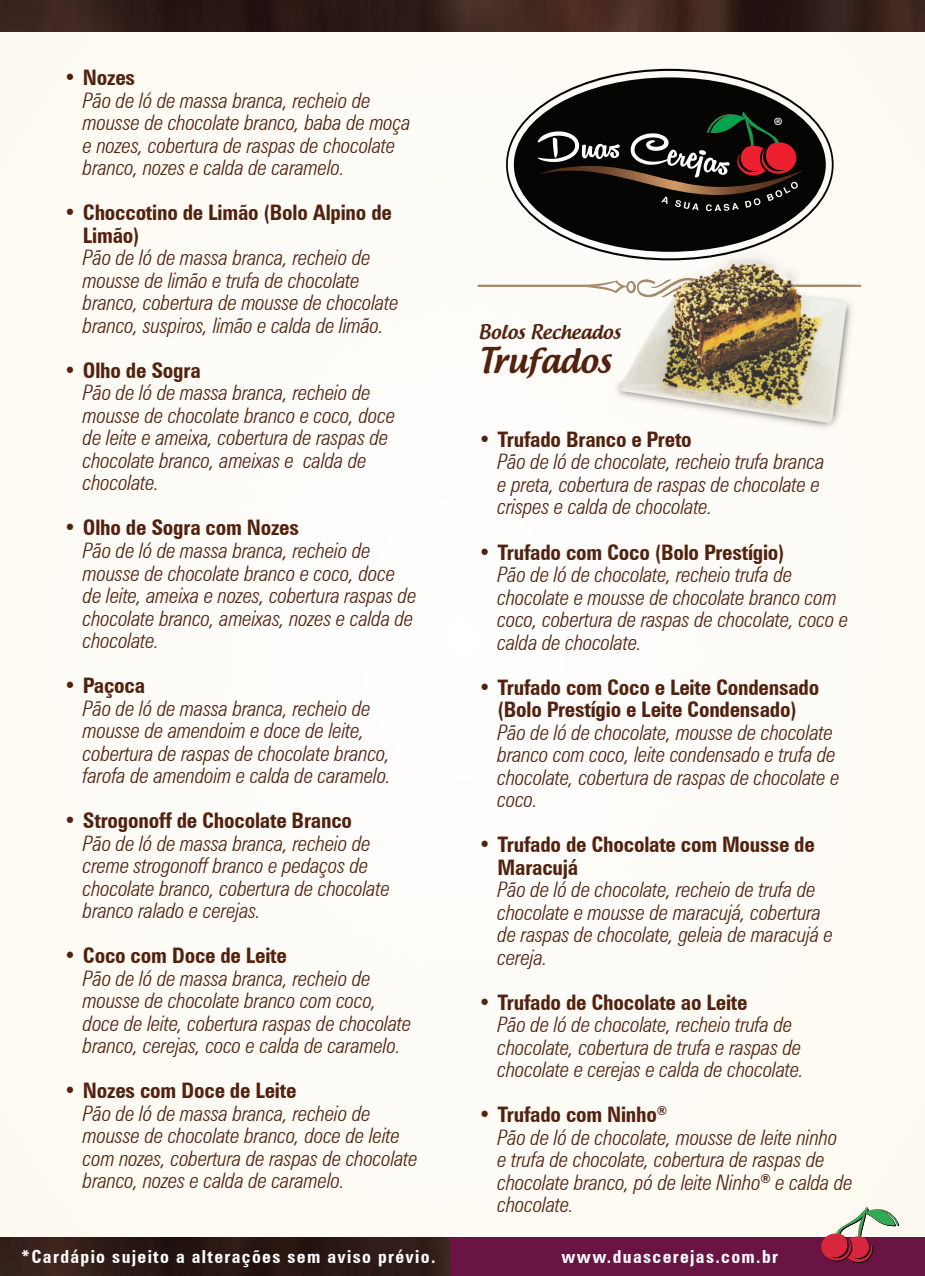
<style>
.page{position:relative;width:925px;height:1276px;background:#fff}
.page>*{position:absolute;margin:0;border:0;box-sizing:border-box;transform-origin:0 0}
.t1{font:500 33.75px "Androgyne";color:#52220e}
.t2{font:22.5px "Myriad Pro";color:#fff}
.t3{font:italic 300 condensed 21.38px/22.5px "Zurich BT";letter-spacing:-.01em;color:#52220e}
.t4{font:700 condensed 21.38px/22.5px "Zurich BT";letter-spacing:-.01em;color:#52220e}
.t5{font:500 19.12px "Androgyne";color:#52220e}
.t6{font:700 condensed 18px "Zurich BT";letter-spacing:.075em;color:#fff}
.s1{font-weight:700;font-style:normal}
</style>
<div class="page">
<div style="left:833px;top:157px;width:92px;height:160px;background:#fefbf3"></div>
<img style="left:0;top:1237px;width:451px;height:39px">
<img style="left:0;top:0;width:925px;height:32px">
<svg style="left:477px;top:277px;width:384px;height:21px"></svg>
<img style="left:614px;top:249px;width:242px;height:182px">
<img style="left:703px;top:280px;width:153px;height:13px">
<img style="left:614px;top:280px;width:22px;height:13px">
<img style="left:637px;top:278px;width:64px;height:19px">
<div style="left:451px;top:1237px;width:474px;height:39px;background:#691442"></div>
<svg style="left:820px;top:1202px;width:79px;height:61px"></svg>
<svg style="left:506px;top:69px;width:327px;height:191px;fill:#fefbf5"></svg>
<div style="left:514px;top:77px;width:312px;height:175px;background:#040503;border-radius:50%"></div>
<svg style="left:538px;top:107px;width:264px;height:104px"></svg>
<p class="t4" style="left:64px;top:66px;width:73px">• Nozes</p>
<p class="t3" style="left:83px;top:89px;width:329px">Pão de ló de massa branca, recheio de mousse de chocolate branco, baba de moça e nozes, cobertura de raspas de chocolate branco, nozes e calda de caramelo.</p>
<p class="t4" style="left:83px;top:201px;width:310px;text-indent:-19px">• Choccotino de Limão (Bolo Alpino de<br>Limão)</p>
<p class="t3" style="left:83px;top:246px;width:317px">Pão de ló de massa branca, recheio de mousse de limão e trufa de chocolate branco, cobertura de mousse de chocolate branco, suspiros, limão e calda de limão.</p>
<p class="t4" style="left:64px;top:359px;width:138px">• Olho de Sogra</p>
<p class="t3" style="left:83px;top:381px;width:314px">Pão de ló de massa branca, recheio de mousse de chocolate branco e coco, doce de leite e ameixa, cobertura de raspas de chocolate branco, ameixas e calda de chocolate.</p>
<p class="t4" style="left:64px;top:516px;width:237px">• Olho de Sogra com Nozes</p>
<p class="t3" style="left:83px;top:539px;width:335px">Pão de ló de massa branca, recheio de mousse de chocolate branco e coco, doce de leite, ameixa e nozes, cobertura raspas de chocolate branco, ameixas, nozes e calda de chocolate.</p>
<p class="t4" style="left:64px;top:674px;width:83px">• Paçoca</p>
<p class="t3" style="left:83px;top:696px;width:310px">Pão de ló de massa branca, recheio de mousse de amendoim e doce de leite, cobertura de raspas de chocolate branco, farofa de amendoim e calda de caramelo.</p>
<p class="t4" style="left:64px;top:809px;width:290px">• Strogonoff de Chocolate Branco</p>
<p class="t3" style="left:83px;top:831px;width:309px">Pão de ló de massa branca, recheio de creme strogonoff branco e pedaços de chocolate branco, cobertura de chocolate branco ralado e cerejas.</p>
<p class="t4" style="left:64px;top:944px;width:225px">• Coco com Doce de Leite</p>
<p class="t3" style="left:83px;top:966px;width:330px">Pão de ló de massa branca, recheio de mousse de chocolate branco com coco, doce de leite, cobertura raspas de chocolate branco, cerejas, coco e calda de caramelo.</p>
<p class="t4" style="left:64px;top:1079px;width:234px">• Nozes com Doce de Leite</p>
<p class="t3" style="left:83px;top:1101px;width:336px">Pão de ló de massa branca, recheio de mousse de chocolate branco, doce de leite com nozes, cobertura de raspas de chocolate branco, nozes e calda de caramelo.</p>
<p class="t5" style="left:478px;top:320px;width:144px">Bolos Recheados</p>
<h1 class="t1" style="left:478px;top:339px;width:134px">Trufados</h1>
<p class="t2" style="left:773px;top:112px;width:11px">®</p>
<p class="t4" style="left:478px;top:428px;width:215px">• Trufado Branco e Preto</p>
<p class="t3" style="left:497px;top:450px;width:328px">Pão de ló de chocolate, recheio trufa branca e preta, cobertura de raspas de chocolate e crispes e calda de chocolate.</p>
<p class="t4" style="left:478px;top:540px;width:308px">• Trufado com Coco (Bolo Prestígio)</p>
<p class="t3" style="left:497px;top:563px;width:352px">Pão de ló de chocolate, recheio trufa de chocolate e mousse de chocolate branco com coco, cobertura de raspas de chocolate, coco e calda de chocolate.</p>
<p class="t4" style="left:478px;top:675px;width:342px;text-align:center">• Trufado com Coco e Leite Condensado (Bolo Prestígio e Leite Condensado)</p>
<p class="t3" style="left:497px;top:720px;width:344px">Pão de ló de chocolate, mousse de chocolate branco com coco, leite condensado e trufa de chocolate, cobertura de raspas de chocolate e coco.</p>
<p class="t4" style="left:497px;top:833px;width:319px;text-indent:-19px">• Trufado de Chocolate com Mousse de<br>Maracujá</p>
<p class="t3" style="left:497px;top:878px;width:337px">Pão de ló de chocolate, recheio de trufa de chocolate e mousse de maracujá, cobertura de raspas de chocolate, geleia de maracujá e cereja.</p>
<p class="t4" style="left:478px;top:990px;width:271px">• Trufado de Chocolate ao Leite</p>
<p class="t3" style="left:497px;top:1013px;width:308px">Pão de ló de chocolate, recheio trufa de chocolate, cobertura de trufa e raspas de chocolate e cerejas e calda de chocolate.</p>
<p class="t3" style="left:497px;top:1103px;width:357px;text-indent:-19px"><span class="s1">• Trufado com Ninho</span><sup>®<br></sup>Pão de ló de chocolate, mousse de leite ninho<br>e trufa de chocolate, cobertura de raspas de chocolate branco, pó de leite Ninho<sup>®</sup> e calda de chocolate.</p>
<p class="t6" style="left:21px;top:1245px;width:416px">*Cardápio sujeito a alterações sem aviso prévio.</p>
<p class="t6" style="left:561px;top:1246px;width:218px">www.duascerejas.com.br</p>
</div>
